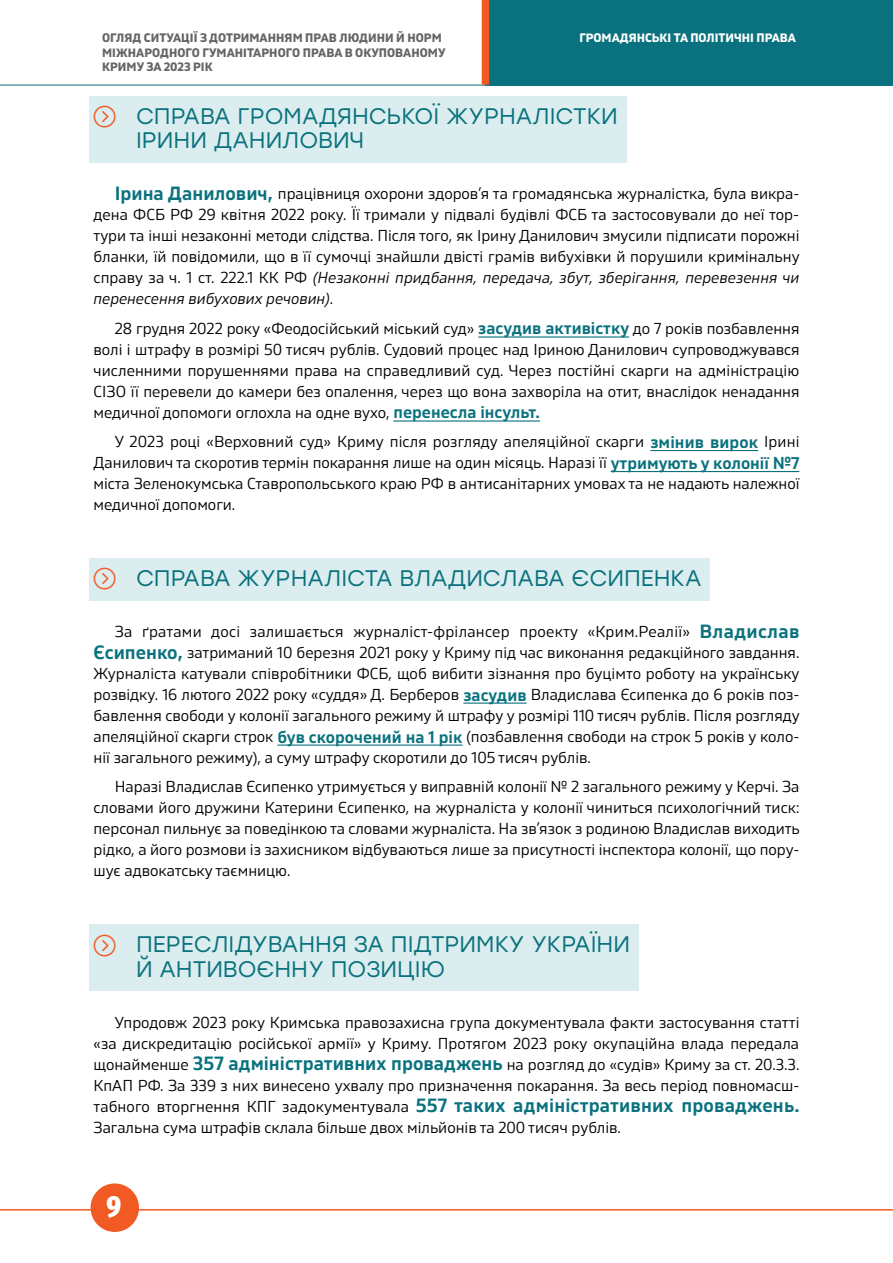
<style>
.page{position:relative;width:893px;height:1263px;background:#fff}
.page>*{position:absolute;margin:0;border:0;box-sizing:border-box;transform-origin:0 0}
.t1{font:800 extra-condensed 30px "Fira Sans";color:#fff}
.t2{font:22.5px/24.8px "Stolzl";color:#0a727e}
.t3{font:15.75px/21px "Gilam";color:#000;text-align:justify}
.t4{font:700 12px/14.4px "Gilam";letter-spacing:.005em;color:#636466}
.t5{font:700 12px "Gilam";color:#fff}
.s1{font-weight:600;font-size:19.5px;color:#0a727e}
.s2{font-style:italic}
.s3{font-weight:600;font-size:17.25px;color:#0a727e}
</style>
<div class="page">
<hr style="left:0;top:1209px;width:893px;height:1px;background:#f15a22">
<div style="left:91px;top:1183px;width:48px;height:49px;background:#f15a22;border-radius:50%"></div>
<div style="left:485px;top:0;width:408px;height:85px;background:#0a727e"></div>
<hr style="left:0;top:85px;width:485px;height:1px;background:#0a727e">
<hr style="left:485px;top:85px;width:408px;height:1px;background:#0a727e">
<div style="left:482px;top:0;width:7px;height:85px;background:#f15a22"></div>
<div style="left:89px;top:96px;width:537px;height:67px;background:#dbedee"></div>
<hr style="left:478px;top:336px;width:151px;height:2px;background:#0a727e">
<hr style="left:393px;top:420px;width:147px;height:2px;background:#0a727e">
<hr style="left:650px;top:450px;width:108px;height:1px;background:#0a727e">
<hr style="left:611px;top:471px;width:188px;height:1px;background:#0a727e">
<div style="left:89px;top:558px;width:621px;height:42px;background:#dbedee"></div>
<hr style="left:463px;top:702px;width:64px;height:2px;background:#0a727e">
<hr style="left:277px;top:744px;width:185px;height:2px;background:#0a727e">
<div style="left:89px;top:924px;width:549px;height:67px;background:#dbedee"></div>
<p class="t4" style="left:102px;top:30px;width:345px">ОГЛЯД СИТУАЦІЇ З ДОТРИМАННЯМ ПРАВ ЛЮДИНИ Й НОРМ<br>МІЖНАРОДНОГО ГУМАНІТАРНОГО ПРАВА В ОКУПОВАНОМУ<br>КРИМУ ЗА 2023 РІК</p>
<p class="t5" style="left:579px;top:29px;width:218px">ГРОМАДЯНСЬКІ ТА ПОЛІТИЧНІ ПРАВА</p>
<h2 class="t2" style="left:136px;top:102px;width:483px">СПРАВА ГРОМАДЯНСЬКОЇ ЖУРНАЛІСТКИ<br>ІРИНИ ДАНИЛОВИЧ</h2>
<p class="t3" style="left:94px;top:182px;width:708px;text-indent:21px"><span class="s1">Ірина Данилович,</span> працівниця охорони здоров’я та громадянська журналістка, була викра&shy;дена ФСБ РФ 29 квітня 2022 року. Її тримали у підвалі будівлі ФСБ та застосовували до неї тор&shy;тури та інші незаконні методи слідства. Після того, як Ірину Данилович змусили підписати порожні бланки, їй повідомили, що в її сумочці знайшли двісті грамів вибухівки й порушили кримінальну справу за ч. 1 ст. 222.1 КК РФ <span class="s2">(Незаконні придбання, передача, збут, зберігання, перевезення чи перенесення вибухових речовин)</span>.</p>
<p class="t3" style="left:94px;top:317px;width:708px;text-indent:21px">28 грудня 2022 року «Феодосійський міський суд» <span class="s3">засудив активістку</span> до 7 років позбавлення волі і штрафу в розмірі 50 тисяч рублів. Судовий процес над Іриною Данилович супроводжувався численними порушеннями права на справедливий суд. Через постійні скарги на адміністрацію СІЗО її перевели до камери без опалення, через що вона захворіла на отит, внаслідок ненадання медичної допомоги оглохла на одне вухо, <span class="s3">перенесла інсульт.</span></p>
<p class="t3" style="left:94px;top:430px;width:707px;text-indent:21px">У 2023 році «Верховний суд» Криму після розгляду апеляційної скарги <span class="s3">змінив вирок</span> Ірині Данилович та скоротив термін покарання лише на один місяць. Наразі її <span class="s3">утримують у колонії №7 </span>міста Зеленокумська Ставропольського краю РФ в антисанітарних умовах та не надають належної медичної допомоги.</p>
<h2 class="t2" style="left:136px;top:565px;width:567px">СПРАВА ЖУРНАЛІСТА ВЛАДИСЛАВА ЄСИПЕНКА</h2>
<p class="t3" style="left:94px;top:620px;width:708px;text-indent:21px">За ґратами досі залишається журналіст-фрілансер проекту «Крим.Реалії» <span class="s1">Владислав Єсипенко,</span> затриманий 10 березня 2021 року у Криму під час виконання редакційного завдання.<br>Журналіста катували співробітники ФСБ, щоб вибити зізнання про буцімто роботу на українську розвідку. 16 лютого 2022 року «суддя» Д. Берберов <span class="s3">засудив</span> Владислава Єсипенка до 6 років поз&shy;бавлення свободи у колонії загального режиму й штрафу у розмірі 110 тисяч рублів. Після розгляду апеляційної скарги строк <span class="s3">був скорочений на 1 рік</span> (позбавлення свободи на строк 5 років у коло&shy;нії загального режиму), а суму штрафу скоротили до 105 тисяч рублів.</p>
<p class="t3" style="left:94px;top:775px;width:708px;text-indent:21px">Наразі Владислав Єсипенко утримується у виправній колонії № 2 загального режиму у Керчі. За словами його дружини Катерини Єсипенко, на журналіста у колонії чиниться психологічний тиск: персонал пильнує за поведінкою та словами журналіста. На зв’язок з родиною Владислав виходить рідко, а його розмови із захисником відбуваються лише за присутності інспектора колонії, що пору&shy;шує адвокатську таємницю.</p>
<h2 class="t2" style="left:136px;top:931px;width:495px">ПЕРЕСЛІДУВАННЯ ЗА ПІДТРИМКУ УКРАЇНИ<br>Й АНТИВОЄННУ ПОЗИЦІЮ</h2>
<p class="t3" style="left:94px;top:1011px;width:708px;text-indent:21px">Упродовж 2023 року Кримська правозахисна група документувала факти застосування статті «за дискредитацію російської армії» у Криму. Протягом 2023 року окупаційна влада передала щонайменше <span class="s1">357 адміністративних проваджень</span> на розгляд до «судів» Криму за ст. 20.3.3.<br>КпАП РФ. За 339 з них винесено ухвалу про призначення покарання. За весь період повномасш&shy;табного вторгнення КПГ задокументувала <span class="s1">557 таких адміністративних проваджень.<br></span>Загальна сума штрафів склала більше двох мільйонів та 200 тисяч рублів.</p>
<h1 class="t1" style="left:106px;top:1181px;width:16px">9</h1>
</div>
